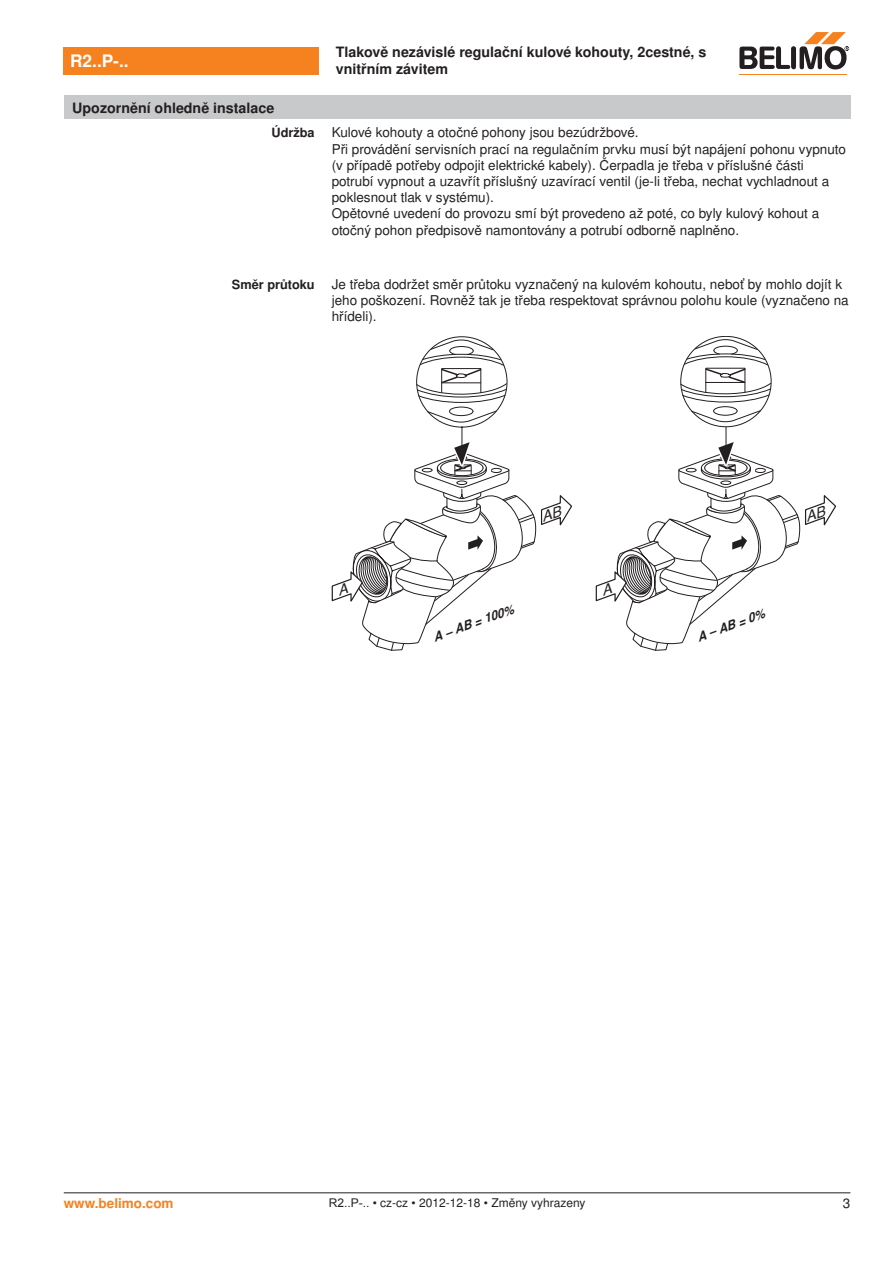
<style>
.page{position:relative;width:893px;height:1263px;background:#fff}
.page>*{position:absolute;margin:0;border:0;box-sizing:border-box;transform-origin:0 0}
.t1{font:700 17.25px "Nimbus Sans BEL";color:#fff}
.t2{font:700 14.25px/17.1px "Nimbus Sans BEL";color:#231f20}
.t3{font:13.5px/16.2px "Nimbus Sans BEL";color:#231f20}
.t4{font:700 13.5px "Nimbus Sans BEL";color:#f5821f}
.t5{font:700 12.75px "Nimbus Sans BEL";color:#231f20}
.t6{font:italic 700 12.75px "Nimbus Sans BEL";color:#231f20;scale:.96 1}
.t7{font:12px "Nimbus Sans BEL";color:#231f20}
.s1{font-family:"Arial"}
</style>
<div class="page">
<div style="left:64px;top:47px;width:255px;height:27px;background:#f5821f"></div>
<hr style="left:739px;top:74px;width:107px;height:1px;background:#f5821f">
<svg style="left:739px;top:32px;width:110px;height:38px"></svg>
<div style="left:64px;top:96px;width:786px;height:23px;background:#c7c9cb"></div>
<hr style="left:64px;top:1192px;width:786px;height:1px;background:#231f20">
<svg style="left:332px;top:336px;width:240px;height:315px"></svg>
<svg style="left:595px;top:339px;width:241px;height:312px"></svg>
<p class="t1" style="left:70px;top:51px;width:60px">R2..P-..</p>
<p class="t2" style="left:336px;top:44px;width:372px">Tlakově nezávislé regulační kulové kohouty, 2cestné, s vnitřním závitem</p>
<p class="t2" style="left:72px;top:100px;width:203px">Upozornění ohledně instalace</p>
<p class="t5" style="left:271px;top:125px;width:45px">Údržba</p>
<p class="t3" style="left:332px;top:125px;width:516px">Kulové kohouty a otočné pohony jsou bezúdržbové.<br>Při provádění servisních prací na regulačním prvku musí být napájení pohonu vypnuto (v případě potřeby odpojit elektrické kabely). Čerpadla je třeba v příslušné části potrubí vypnout a uzavřít příslušný uzavírací ventil (je-li třeba, nechat vychladnout a poklesnout tlak v systému).<br>Opětovné uvedení do provozu smí být provedeno až poté, co byly kulový kohout a otočný pohon předpisově namontovány a potrubí odborně naplněno.</p>
<p class="t5" style="left:232px;top:276px;width:84px">Směr průtoku</p>
<p class="t3" style="left:332px;top:277px;width:519px">Je třeba dodržet směr průtoku vyznačený na kulovém kohoutu, neboť by mohlo dojít k jeho poškození. Rovněž tak je třeba respektovat správnou polohu koule (vyznačeno na hřídeli).</p>
<p class="t6" style="left:431px;top:630px;width:90px;rotate:-20deg">A – AB = 100%</p>
<p class="t6" style="left:694px;top:629px;width:76px;rotate:-20deg">A – AB = 0%</p>
<p class="t4" style="left:64px;top:1195px;width:111px">www.belimo.com</p>
<p class="t7" style="left:329px;top:1196px;width:258px"><span class="s1">R2..P-..</span> • cz-cz • 2012-12-18 • Změny vyhrazeny</p>
<p class="t3" style="left:843px;top:1196px;width:9px">3</p>
</div>
